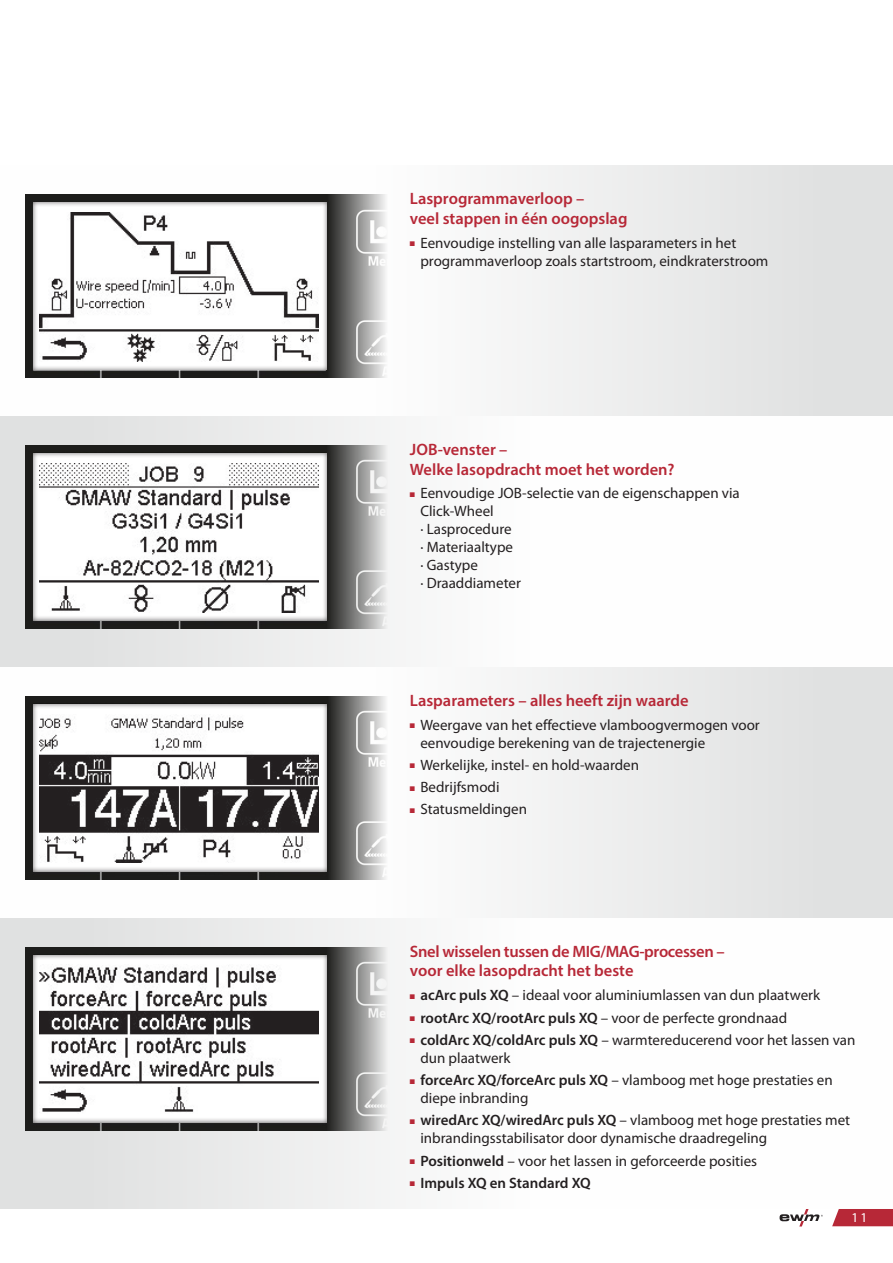
<style>
.page{position:relative;width:893px;height:1263px;background:#fff}
.page>*{position:absolute;margin:0;border:0;box-sizing:border-box;transform-origin:0 0}
.t1{font:600 16.5px/19.8px "Myriad Pro";color:#b72837}
.t2{font:600 16.5px/19.8px "Myriad Pro";letter-spacing:-.02em;color:#b72837}
.t3{font:15px/18px "Myriad Pro";color:#231f20}
.t4{font:600 15px "Myriad Pro";color:#231f20}
.t5{font:13.5px "Myriad Pro";color:#fff}
.s1{color:#b72837}
.s2{font-weight:600}
</style>
<div class="page">
<div style="left:0;top:165px;width:893px;height:251px;background:linear-gradient(to right,#fff,#e4e5e5)"></div>
<div style="left:0;top:667px;width:893px;height:250px;background:linear-gradient(to right,#fff,#e4e5e5)"></div>
<div style="left:0;top:416px;width:893px;height:251px;background:linear-gradient(to right,#dbdcdc,#fff)"></div>
<div style="left:0;top:917px;width:893px;height:291px;background:linear-gradient(to right,#e1e2e2,#fff)"></div>
<img style="left:26px;top:195px;width:361px;height:182px">
<img style="left:26px;top:445px;width:361px;height:183px">
<img style="left:26px;top:947px;width:361px;height:183px">
<img style="left:26px;top:696px;width:361px;height:183px">
<div style="left:33px;top:202px;width:294px;height:168px;background:#231f20;opacity:.75"></div>
<div style="left:33px;top:453px;width:294px;height:168px;background:#231f20;opacity:.75"></div>
<div style="left:33px;top:703px;width:294px;height:168px;background:#231f20;opacity:.75"></div>
<div style="left:33px;top:954px;width:294px;height:168px;background:#231f20;opacity:.75"></div>
<svg style="left:780px;top:1209px;width:43px;height:17px"></svg>
<svg style="left:832px;top:1209px;width:61px;height:17px"></svg>
<p class="t1" style="left:410px;top:188px;width:219px">Lasprogrammaverloop –<br>veel stappen in één oogopslag</p>
<p class="t3" style="left:420px;top:233px;width:350px;text-indent:-10px"><span class="s1">■</span> Eenvoudige instelling van alle lasparameters in het programmaverloop zoals startstroom, eindkraterstroom</p>
<p class="t1" style="left:410px;top:439px;width:266px">JOB-venster –<br>Welke lasopdracht moet het worden?</p>
<p class="t3" style="left:420px;top:484px;width:321px;text-indent:-10px"><span class="s1">■</span> Eenvoudige JOB-selectie van de eigenschappen via<br>Click-Wheel<br>· Lasprocedure<br>· Materiaaltype<br>· Gastype<br>· Draaddiameter</p>
<p class="t1" style="left:410px;top:690px;width:280px">Lasparameters – alles heeft zijn waarde</p>
<p class="t3" style="left:420px;top:715px;width:341px;text-indent:-10px"><span class="s1">■</span> Weergave van het effectieve vlamboogvermogen voor eenvoudige berekening van de trajectenergie</p>
<p class="t3" style="left:410px;top:755px;width:231px"><span class="s1">■</span> Werkelijke, instel- en hold-waarden</p>
<p class="t3" style="left:410px;top:778px;width:91px"><span class="s1">■</span> Bedrijfsmodi</p>
<p class="t3" style="left:410px;top:800px;width:119px"><span class="s1">■</span> Statusmeldingen</p>
<p class="t2" style="left:410px;top:941px;width:316px">Snel wisselen tussen de MIG/MAG-processen – voor elke lasopdracht het beste</p>
<p class="t3" style="left:410px;top:986px;width:412px"><span class="s1">■</span> <span class="s2">acArc puls XQ</span> – ideaal voor aluminiumlassen van dun plaatwerk</p>
<p class="t3" style="left:410px;top:1008px;width:379px"><span class="s1">■</span> <span class="s2">rootArc XQ/rootArc puls XQ</span> – voor de perfecte grondnaad</p>
<p class="t3" style="left:420px;top:1030px;width:437px;text-indent:-10px"><span class="s1">■</span> <span class="s2">coldArc XQ/coldArc puls XQ</span> – warmtereducerend voor het lassen van dun plaatwerk</p>
<p class="t3" style="left:420px;top:1071px;width:414px;text-indent:-10px"><span class="s1">■</span> <span class="s2">forceArc XQ/forceArc puls XQ</span> – vlamboog met hoge prestaties en diepe inbranding</p>
<p class="t3" style="left:420px;top:1111px;width:431px;text-indent:-10px"><span class="s1">■</span> <span class="s2">wiredArc XQ/wiredArc puls XQ</span> – vlamboog met hoge prestaties met inbrandingsstabilisator door dynamische draadregeling</p>
<p class="t3" style="left:410px;top:1151px;width:349px"><span class="s1">■</span> <span class="s2">Positionweld</span> – voor het lassen in geforceerde posities</p>
<p class="t4" style="left:410px;top:1173px;width:182px"><span class="s1">■</span> Impuls XQ en Standard XQ</p>
<p class="t5" style="left:851px;top:1208px;width:18px">11</p>
</div>
